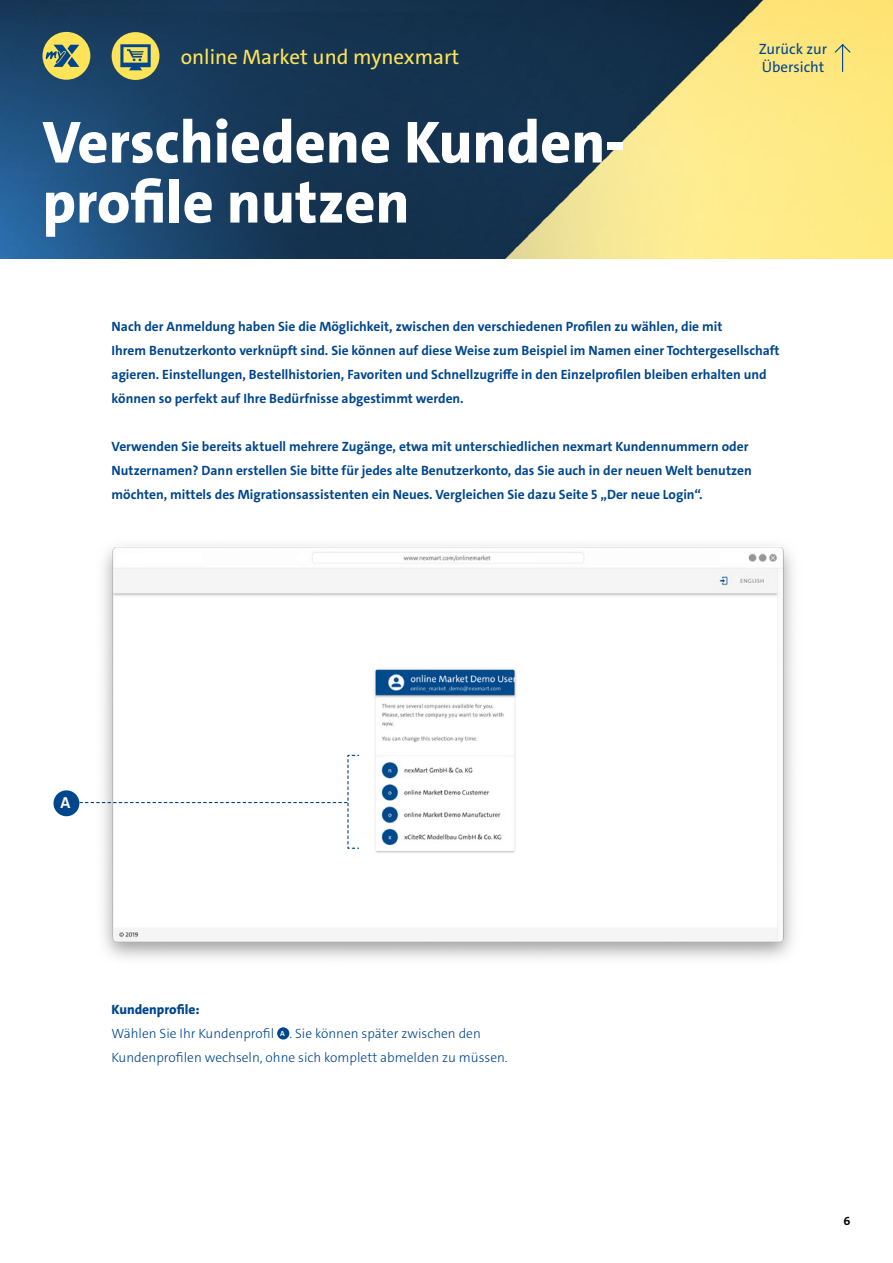
<style>
.page{position:relative;width:893px;height:1263px;background:#fff}
.page>*{position:absolute;margin:0;border:0;box-sizing:border-box;transform-origin:0 0}
.t1{font:800 60px/60px "The Sans C4 s";color:#fff}
.t2{font:21px "The Sans C4 s";color:#ffe45a}
.t3{font:700 15.9px "The Sans C4 s";color:#fff}
.t4{font:15px/18px "The Sans C4 s";color:#00468d}
.t5{font:700 13.5px/24px "The Sans C4 s";color:#00468d}
.t6{font:300 13.5px/24px "The Sans C4 s";color:#00468d}
.t7{font:800 13.5px "The Sans C4 s";color:#00468d}
.t8{font:700 12px "The Sans C4 s";color:#000}
.t9{font:700 7.5px "The Sans C4 s";color:#fff}
</style>
<div class="page">
<img style="left:0;top:0;width:893px;height:259px">
<div style="left:112px;top:32px;width:47px;height:48px;background:#ffe45a;border-radius:50%"></div>
<svg style="left:120px;top:44px;width:31px;height:26px"></svg>
<div style="left:43px;top:32px;width:47px;height:48px;background:#ffe359;border-radius:50%"></div>
<svg style="left:46px;top:45px;width:33px;height:22px"></svg>
<svg style="left:833px;top:43px;width:19px;height:29px"></svg>
<div style="left:277px;top:1027px;width:12px;height:12px;background:#00468d;border-radius:50%"></div>
<img style="left:103px;top:545px;width:690px;height:414px">
<div style="left:53px;top:790px;width:26px;height:26px;background:#00468d;border-radius:50%"></div>
<svg style="left:79px;top:754px;width:281px;height:95px"></svg>
<p class="t2" style="left:181px;top:43px;width:280px">online Market und mynexmart</p>
<p class="t4" style="left:759px;top:40px;width:70px">Zurück zur<br>Übersicht</p>
<p class="t1" style="left:43px;top:113px;width:585px">Verschiedene Kunden&shy;profile nutzen</p>
<p class="t5" style="left:112px;top:314px;width:670px">Nach der Anmeldung haben Sie die Möglichkeit, zwischen den verschiedenen Profilen zu wählen, die mit<br>Ihrem Benutzerkonto verknüpft sind. Sie können auf diese Weise zum Beispiel im Namen einer Tochtergesellschaft agieren. Einstellungen, Bestellhistorien, Favoriten und Schnellzugriffe in den Einzelprofilen bleiben erhalten und können so perfekt auf Ihre Bedürfnisse abgestimmt werden.</p>
<p class="t5" style="left:112px;top:434px;width:642px">Verwenden Sie bereits aktuell mehrere Zugänge, etwa mit unterschiedlichen nexmart Kundennummern oder<br>Nutzernamen? Dann erstellen Sie bitte für jedes alte Benutzerkonto, das Sie auch in der neuen Welt benutzen möchten, mittels des Migrationsassistenten ein Neues. Vergleichen Sie dazu Seite 5 „Der neue Login“.</p>
<p class="t3" style="left:61px;top:793px;width:11px">A</p>
<p class="t7" style="left:112px;top:1001px;width:89px">Kundenprofile:</p>
<p class="t6" style="left:112px;top:1021px;width:164px">Wählen Sie Ihr Kundenprofil</p>
<p class="t9" style="left:280px;top:1028px;width:6px">A</p>
<p class="t6" style="left:112px;top:1021px;width:398px;text-indent:178px">. Sie können später zwischen den<br>Kundenprofilen wechseln, ohne sich komplett abmelden zu müssen.</p>
<p class="t8" style="left:843px;top:1213px;width:8px">6</p>
</div>
